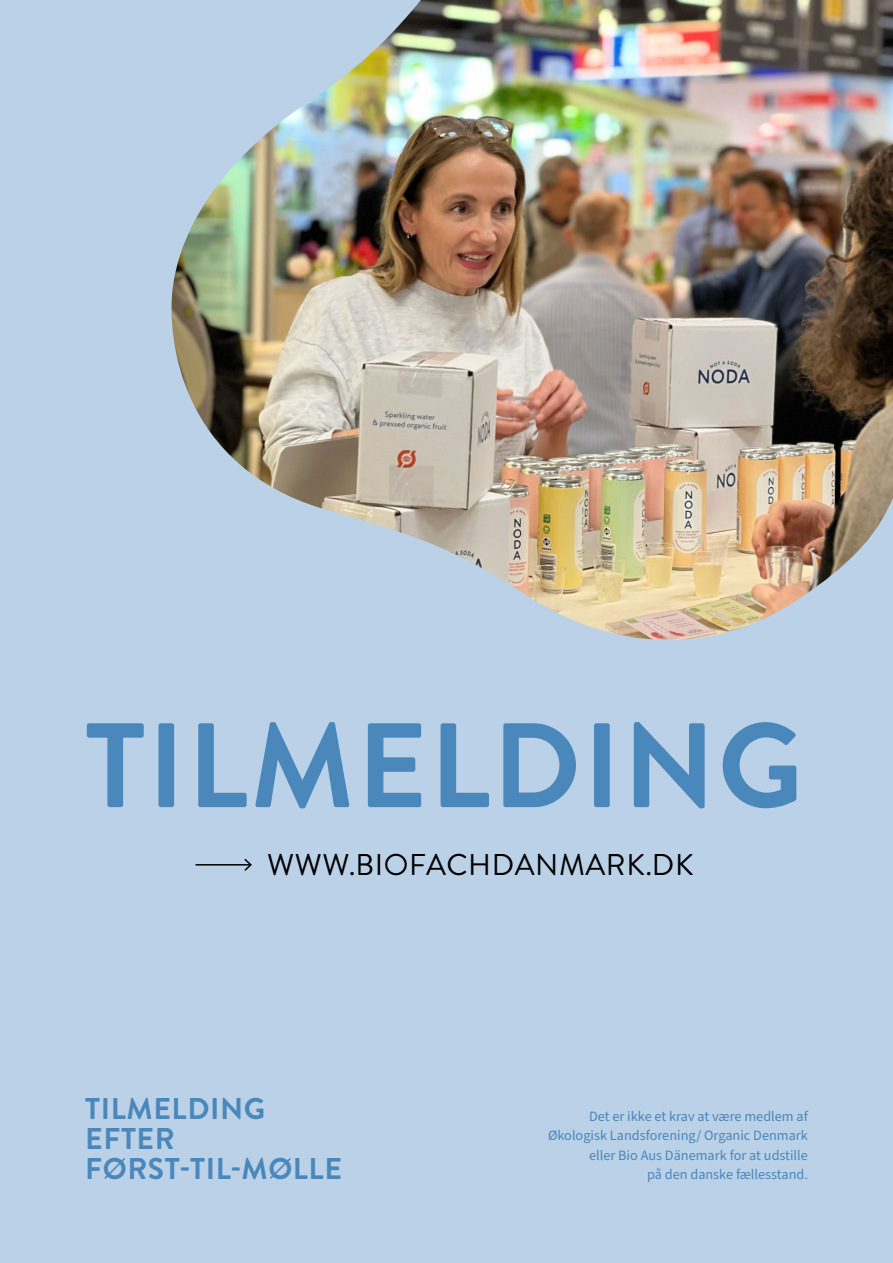
<style>
.page{position:relative;width:893px;height:1263px;background:#bbd1e7}
.page>*{position:absolute;margin:0;border:0;box-sizing:border-box;transform-origin:0 0}
.t1{font:700 119.85px "Brandon Grotesque";letter-spacing:.02em;color:#4a87ba}
.t2{font:700 30px/30px "Brandon Grotesque";letter-spacing:.02em;color:#4a87ba}
.t3{font:30px "Brandon Grotesque";letter-spacing:.02em;color:#000}
.t4{font:14.25px/19.5px "Source Sans Pro";color:#4a87ba;text-align:right}
</style>
<div class="page">
<hr style="left:195px;top:864px;width:56px;height:1px;background:#000">
<svg style="left:243px;top:858px;width:9px;height:13px"></svg>
<img style="left:171px;top:0;width:722px;height:640px">
<h1 class="t1" style="left:85px;top:682px;width:719px">TILMELDING</h1>
<h2 class="t3" style="left:267px;top:844px;width:428px">WWW.BIOFACHDANMARK.DK</h2>
<h2 class="t2" style="left:85px;top:1094px;width:258px">TILMELDING<br>EFTER<br>FØRST-TIL-MØLLE</h2>
<p class="t4" style="left:548px;top:1107px;width:261px">Det er ikke et krav at være medlem af Økologisk Landsforening/ Organic Denmark eller Bio Aus Dänemark for at udstille<br>på den danske fællesstand.</p>
</div>
